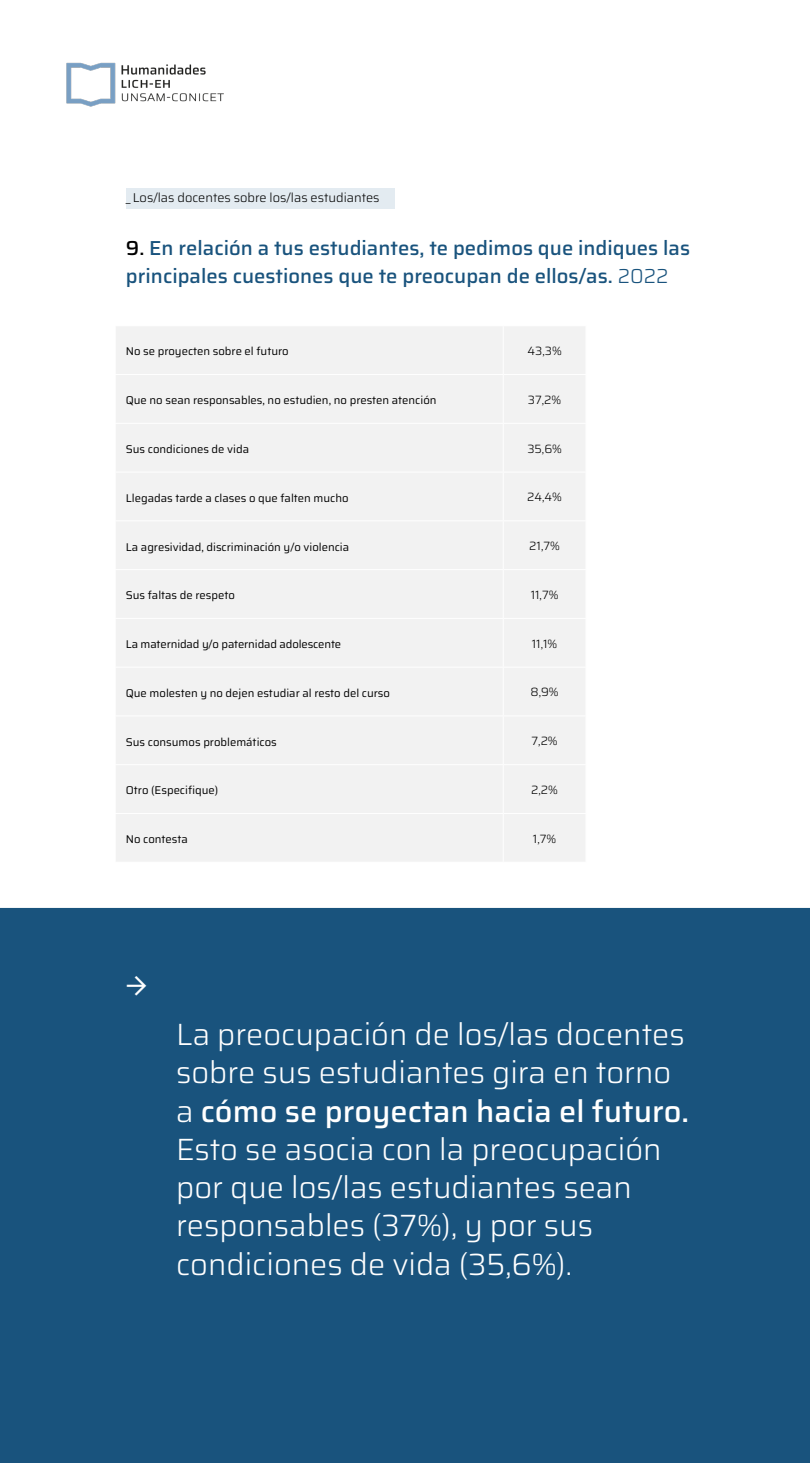
<style>
.page{position:relative;width:810px;height:1463px;background:#fff}
.page>*{position:absolute;margin:0;border:0;box-sizing:border-box;transform-origin:0 0}
.t1{font:300 30.75px/38.2px "Saira UNSAM";color:#fff}
.t2{font:500 20.25px/27.8px "Saira UNSAM";color:#19537d}
.t3{font:500 20.25px "Saira UNSAM";color:#fff}
.t4{font:300 12.75px "Saira UNSAM";color:#000}
.t5{font:300 12px "Saira UNSAM";color:#000}
.t6{font:11.25px "Saira UNSAM";color:#000}
.s1{color:#000}
.s2{font-weight:300}
.s3{font-weight:500}
</style>
<div class="page">
<img style="left:66px;top:62px;width:158px;height:45px">
<div style="left:116px;top:327px;width:469px;height:534px;background:#f2f2f2"></div>
<hr style="left:503px;top:374px;width:83px;height:1px;background:#fff">
<hr style="left:115px;top:423px;width:388px;height:1px;background:#fff">
<hr style="left:503px;top:423px;width:83px;height:1px;background:#fff">
<hr style="left:503px;top:326px;width:1px;height:48px;background:#fff">
<hr style="left:503px;top:472px;width:83px;height:1px;background:#fff">
<hr style="left:503px;top:520px;width:83px;height:1px;background:#fff">
<hr style="left:503px;top:569px;width:83px;height:1px;background:#fff">
<hr style="left:503px;top:618px;width:83px;height:1px;background:#fff">
<hr style="left:503px;top:667px;width:83px;height:1px;background:#fff">
<hr style="left:503px;top:715px;width:83px;height:1px;background:#fff">
<hr style="left:503px;top:764px;width:83px;height:1px;background:#fff">
<hr style="left:503px;top:813px;width:83px;height:1px;background:#fff">
<hr style="left:115px;top:374px;width:388px;height:1px;background:#fff">
<hr style="left:503px;top:375px;width:1px;height:48px;background:#fff">
<hr style="left:503px;top:424px;width:1px;height:48px;background:#fff">
<hr style="left:115px;top:472px;width:388px;height:1px;background:#fff">
<hr style="left:503px;top:472px;width:1px;height:48px;background:#fff">
<hr style="left:115px;top:520px;width:388px;height:1px;background:#fff">
<hr style="left:503px;top:521px;width:1px;height:48px;background:#fff">
<hr style="left:115px;top:569px;width:388px;height:1px;background:#fff">
<hr style="left:503px;top:570px;width:1px;height:48px;background:#fff">
<hr style="left:115px;top:618px;width:388px;height:1px;background:#fff">
<hr style="left:503px;top:619px;width:1px;height:48px;background:#fff">
<hr style="left:115px;top:667px;width:388px;height:1px;background:#fff">
<hr style="left:503px;top:667px;width:1px;height:48px;background:#fff">
<hr style="left:115px;top:715px;width:388px;height:1px;background:#fff">
<hr style="left:503px;top:716px;width:1px;height:48px;background:#fff">
<hr style="left:115px;top:764px;width:388px;height:1px;background:#fff">
<hr style="left:503px;top:765px;width:1px;height:48px;background:#fff">
<hr style="left:115px;top:813px;width:388px;height:1px;background:#fff">
<hr style="left:503px;top:814px;width:1px;height:48px;background:#fff">
<div style="left:0;top:907px;width:810px;height:555px;background:#19537d"></div>
<div style="left:126px;top:188px;width:268px;height:20px;background:#e3ebf1"></div>
<p class="t4" style="left:126px;top:187px;width:255px">_ Los/las docentes sobre los/las estudiantes</p>
<h2 class="t2" style="left:126px;top:234px;width:566px"><span class="s1">9.</span> En relación a tus estudiantes, te pedimos que indiques las principales cuestiones que te preocupan de ellos/as. <span class="s2">2022</span></h2>
<p class="t6" style="left:126px;top:342px;width:164px">No se proyecten sobre el futuro</p>
<p class="t5" style="left:528px;top:341px;width:36px">43,3%</p>
<p class="t6" style="left:126px;top:391px;width:312px">Que no sean responsables, no estudien, no presten atención</p>
<p class="t5" style="left:528px;top:390px;width:35px">37,2%</p>
<p class="t6" style="left:126px;top:440px;width:125px">Sus condiciones de vida</p>
<p class="t5" style="left:527px;top:438px;width:36px">35,6%</p>
<p class="t6" style="left:126px;top:488px;width:224px">Llegadas tarde a clases o que falten mucho</p>
<p class="t5" style="left:527px;top:487px;width:36px">24,4%</p>
<p class="t6" style="left:126px;top:537px;width:225px">La agresividad, discriminación y/o violencia</p>
<p class="t5" style="left:529px;top:536px;width:32px">21,7%</p>
<p class="t6" style="left:126px;top:586px;width:111px">Sus faltas de respeto</p>
<p class="t5" style="left:531px;top:585px;width:29px">11,7%</p>
<p class="t6" style="left:126px;top:635px;width:217px">La maternidad y/o paternidad adolescente</p>
<p class="t5" style="left:532px;top:633px;width:27px">11,1%</p>
<p class="t6" style="left:126px;top:683px;width:266px">Que molesten y no dejen estudiar al resto del curso</p>
<p class="t5" style="left:531px;top:682px;width:30px">8,9%</p>
<p class="t6" style="left:126px;top:732px;width:152px">Sus consumos problemáticos</p>
<p class="t5" style="left:532px;top:731px;width:28px">7,2%</p>
<p class="t6" style="left:126px;top:781px;width:94px">Otro (Especifique)</p>
<p class="t5" style="left:531px;top:780px;width:28px">2,2%</p>
<p class="t6" style="left:126px;top:830px;width:63px">No contesta</p>
<p class="t5" style="left:533px;top:828px;width:25px">1,7%</p>
<h2 class="t3" style="left:126px;top:968px;width:23px">→</h2>
<h1 class="t1" style="left:176px;top:1014px;width:514px">La preocupación de los/las docentes sobre sus estudiantes gira en torno a <span class="s3">cómo se proyectan hacia el futuro.<br></span>Esto se asocia con la preocupación por que los/las estudiantes sean responsables (37%), y por sus condiciones de vida (35,6%).</h1>
</div>
